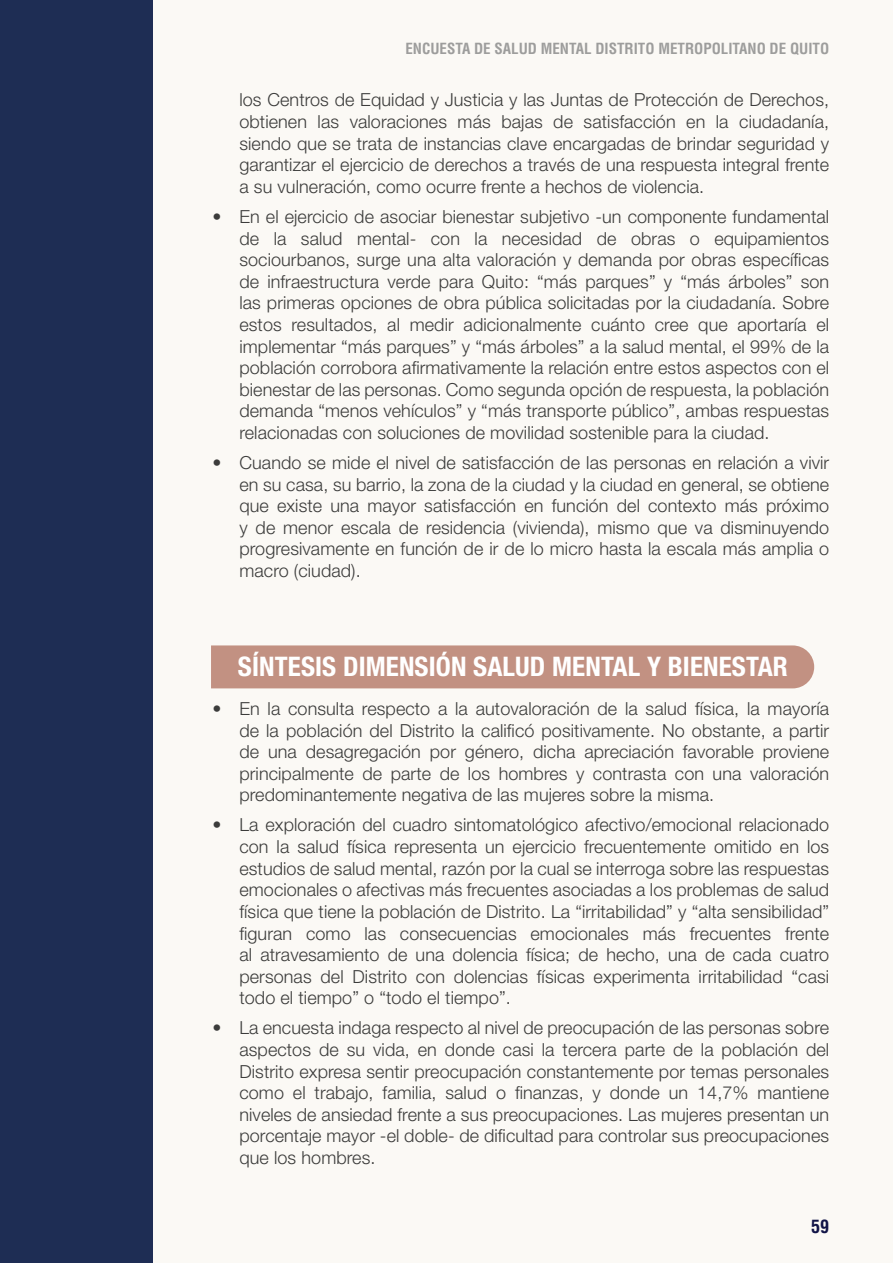
<style>
.page{position:relative;width:893px;height:1263px;background:#fbf9f5}
.page>*{position:absolute;margin:0;border:0;box-sizing:border-box;transform-origin:0 0}
.t1{font:700 condensed 27px "Helvetica Neue LT Pro";letter-spacing:.005em;color:#fff}
.t2{font:300 18px/21.6px "Helvetica Neue LT Pro";letter-spacing:.005em;color:#3c3c3b;text-align:justify}
.t3{font:700 condensed 18px "Helvetica LT Std";color:#111447}
.t4{font:700 condensed 15px "Helvetica LT Std";color:#9d9d9c}
</style>
<div class="page">
<div style="left:0;top:0;width:153px;height:1263px;background:#1e2d54"></div>
<div style="left:211px;top:645px;width:603px;height:43px;background:#c29182"></div>
<p class="t4" style="left:405px;top:39px;width:425px">ENCUESTA DE SALUD MENTAL DISTRITO METROPOLITANO DE QUITO</p>
<p class="t2" style="left:239px;top:89px;width:591px">los Centros de Equidad y Justicia y las Juntas de Protección de Derechos, obtienen las valoraciones más bajas de satisfacción en la ciudadanía, siendo que se trata de instancias clave encargadas de brindar seguridad y garantizar el ejercicio de derechos a través de una respuesta integral frente a su vulneración, como ocurre frente a hechos de violencia.</p>
<p class="t2" style="left:239px;top:205px;width:591px;text-indent:-27px">• En el ejercicio de asociar bienestar subjetivo -un componente fundamental de la salud mental- con la necesidad de obras o equipamientos sociourbanos, surge una alta valoración y demanda por obras específicas de infraestructura verde para Quito: “más parques” y “más árboles” son las primeras opciones de obra pública solicitadas por la ciudadanía. Sobre estos resultados, al medir adicionalmente cuánto cree que aportaría el implementar “más parques” y “más árboles” a la salud mental, el 99% de la población corrobora afirmativamente la relación entre estos aspectos con el bienestar de las personas. Como segunda opción de respuesta, la población demanda “menos vehículos” y “más transporte público”, ambas respuestas relacionadas con soluciones de movilidad sostenible para la ciudad.</p>
<p class="t2" style="left:239px;top:451px;width:591px;text-indent:-27px">• Cuando se mide el nivel de satisfacción de las personas en relación a vivir en su casa, su barrio, la zona de la ciudad y la ciudad en general, se obtiene que existe una mayor satisfacción en función del contexto más próximo y de menor escala de residencia (vivienda), mismo que va disminuyendo progresivamente en función de ir de lo micro hasta la escala más amplia o macro (ciudad).</p>
<h1 class="t1" style="left:238px;top:650px;width:551px">SÍNTESIS DIMENSIÓN SALUD MENTAL Y BIENESTAR</h1>
<p class="t2" style="left:239px;top:697px;width:591px;text-indent:-27px">• En la consulta respecto a la autovaloración de la salud física, la mayoría de la población del Distrito la calificó positivamente. No obstante, a partir de una desagregación por género, dicha apreciación favorable proviene principalmente de parte de los hombres y contrasta con una valoración predominantemente negativa de las mujeres sobre la misma.</p>
<p class="t2" style="left:239px;top:814px;width:591px;text-indent:-27px">• La exploración del cuadro sintomatológico afectivo/emocional relacionado con la salud física representa un ejercicio frecuentemente omitido en los estudios de salud mental, razón por la cual se interroga sobre las respuestas emocionales o afectivas más frecuentes asociadas a los problemas de salud física que tiene la población de Distrito. La “irritabilidad” y “alta sensibilidad” figuran como las consecuencias emocionales más frecuentes frente al atravesamiento de una dolencia física; de hecho, una de cada cuatro personas del Distrito con dolencias físicas experimenta irritabilidad “casi todo el tiempo” o “todo el tiempo”.</p>
<p class="t2" style="left:239px;top:1017px;width:591px;text-indent:-27px">• La encuesta indaga respecto al nivel de preocupación de las personas sobre aspectos de su vida, en donde casi la tercera parte de la población del Distrito expresa sentir preocupación constantemente por temas personales como el trabajo, familia, salud o finanzas, y donde un 14,7% mantiene niveles de ansiedad frente a sus preocupaciones. Las mujeres presentan un porcentaje mayor -el doble- de dificultad para controlar sus preocupaciones que los hombres.</p>
<p class="t3" style="left:811px;top:1215px;width:19px">59</p>
</div>
